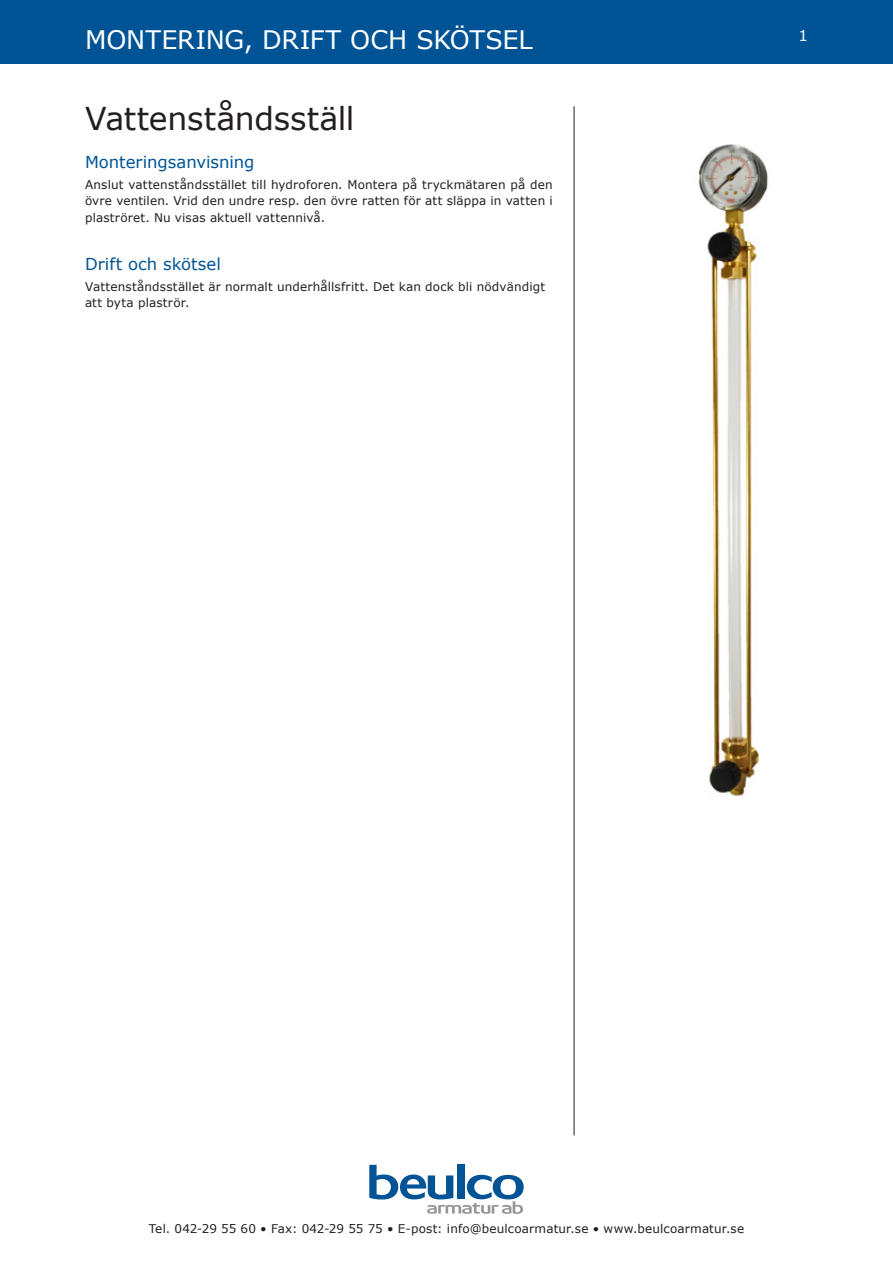
<style>
.page{position:relative;width:893px;height:1263px;background:#fff}
.page>*{position:absolute;margin:0;border:0;box-sizing:border-box;transform-origin:0 0}
.Rubrik{font:31.5px "Verdana";letter-spacing:-.01em;color:#231f20}
.Vinjettext{font:25.5px "Verdana";letter-spacing:-.005em;color:#fff}
.Mellanrubrik{font:16.5px "Verdana";color:#005495}
.t1{font:15px "Verdana";color:#fff}
.Brödtext{font:12px/16.5px "Verdana";letter-spacing:.01em;color:#231f20;text-align:justify}
</style>
<div class="page">
<div style="left:0;top:0;width:893px;height:64px;background:#005495"></div>
<hr style="left:574px;top:106px;width:1px;height:1029px;background:#231f20">
<svg style="left:369px;top:1165px;width:155px;height:49px"></svg>
<img style="left:698px;top:144px;width:70px;height:652px">
<p class="Vinjettext" style="left:85px;top:22px;width:449px">MONTERING, DRIFT OCH SKÖTSEL</p>
<p class="t1" style="left:798px;top:25px;width:11px">1</p>
<p class="Rubrik" style="left:85px;top:97px;width:271px">Vattenståndsställ</p>
<p class="Mellanrubrik" style="left:85px;top:151px;width:171px">Monteringsanvisning</p>
<p class="Brödtext" style="left:85px;top:176px;width:469px">Anslut vattenståndsstället till hydroforen. Montera på tryckmätaren på den övre ventilen. Vrid den undre resp. den övre ratten för att släppa in vatten i plaströret. Nu visas aktuell vattennivå.</p>
<p class="Mellanrubrik" style="left:85px;top:252px;width:137px">Drift och skötsel</p>
<p class="Brödtext" style="left:85px;top:278px;width:461px">Vattenståndsstället är normalt underhållsfritt. Det kan dock bli nödvändigt att byta plaströr.</p>
<p class="Brödtext" style="left:149px;top:1220px;width:597px">Tel. 042-29 55 60 • Fax: 042-29 55 75 • E-post: info@beulcoarmatur.se • www.beulcoarmatur.se</p>
</div>
